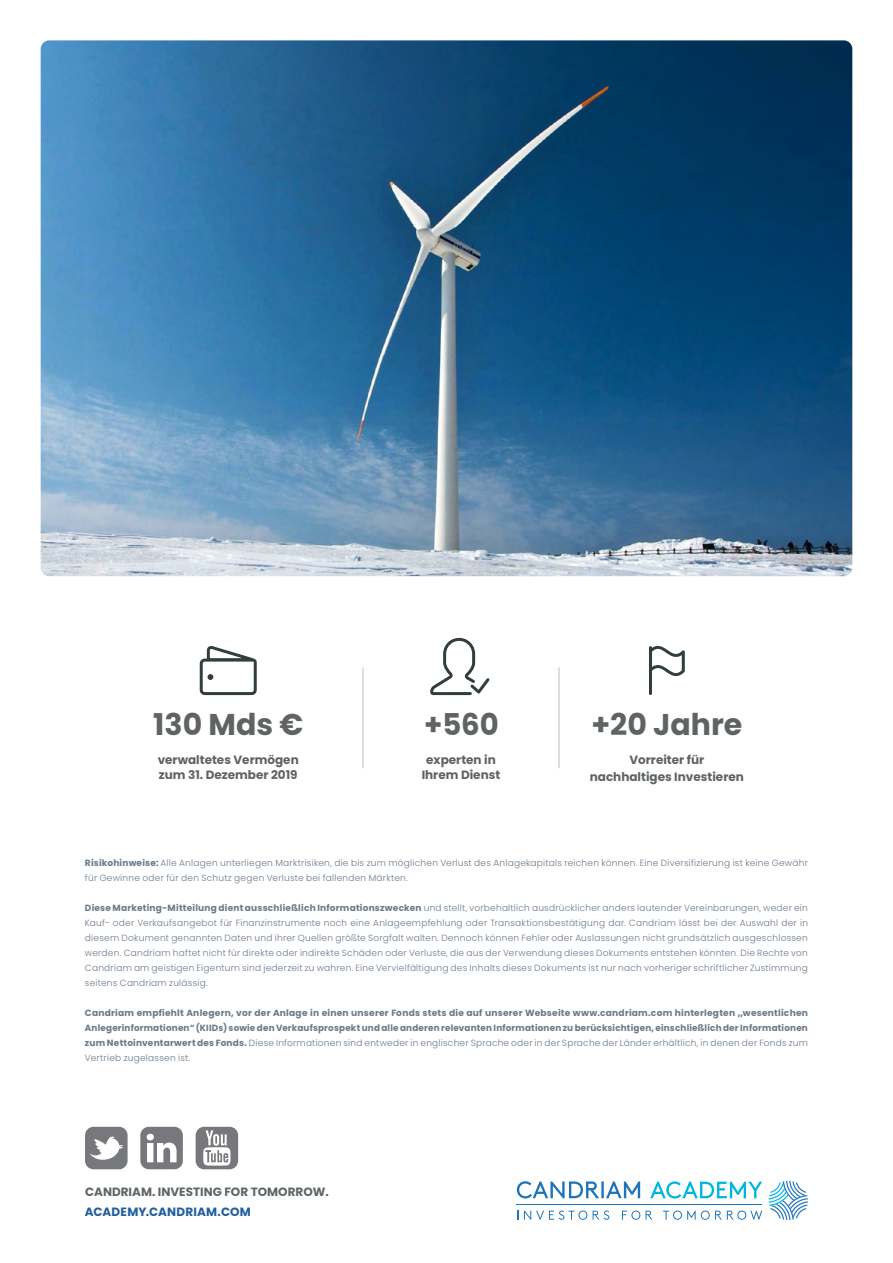
<style>
.page{position:relative;width:893px;height:1263px;background:#fff}
.page>*{position:absolute;margin:0;border:0;box-sizing:border-box;transform-origin:0 0}
.t1{font:700 30px "Poppins";color:#5f6364}
.t2{font:700 12px/15px "Poppins";color:#5f6364;text-align:center}
.t3{font:700 12px "Poppins";color:#5f6566}
.t4{font:700 12px "Poppins";letter-spacing:.01em;color:#215e9e}
.t5{font:300 9px/15px "Poppins";letter-spacing:.025em;color:#6a7a8a}
.t6{font:700 9px/15px "Poppins";letter-spacing:.02em;color:#6a7a8a;text-align:justify}
.s1{font-weight:700}
.s2{font-weight:300}
</style>
<div class="page">
<img style="left:41px;top:40px;width:811px;height:536px">
<div style="left:140px;top:1127px;width:43px;height:42px;background:#77787b;border-radius:9px"></div>
<svg style="left:147px;top:1134px;width:30px;height:28px"></svg>
<div style="left:196px;top:1127px;width:42px;height:42px;background:#77787b;border-radius:9px"></div>
<svg style="left:203px;top:1130px;width:27px;height:35px"></svg>
<div style="left:85px;top:1127px;width:43px;height:42px;background:#77787b;border-radius:9px"></div>
<svg style="left:89px;top:1136px;width:34px;height:24px"></svg>
<hr style="left:363px;top:667px;width:1px;height:101px;background:#bcbec0">
<hr style="left:559px;top:667px;width:1px;height:101px;background:#bcbec0">
<svg style="left:430px;top:638px;width:60px;height:57px"></svg>
<svg style="left:200px;top:646px;width:57px;height:49px"></svg>
<svg style="left:649px;top:645px;width:36px;height:50px"></svg>
<svg style="left:517px;top:1181px;width:123px;height:17px"></svg>
<hr style="left:517px;top:1204px;width:245px;height:1px;background:#1b74bb">
<svg style="left:769px;top:1181px;width:39px;height:39px"></svg>
<svg style="left:524px;top:1210px;width:63px;height:10px"></svg>
<svg style="left:593px;top:1210px;width:16px;height:10px"></svg>
<svg style="left:650px;top:1181px;width:112px;height:17px"></svg>
<svg style="left:622px;top:1210px;width:30px;height:10px"></svg>
<svg style="left:663px;top:1210px;width:99px;height:10px"></svg>
<h1 class="t1" style="left:153px;top:707px;width:152px">130 Mds €</h1>
<h2 class="t2" style="left:158px;top:753px;width:143px;text-align:left">verwaltetes Vermögen zum 31. Dezember 2019</h2>
<h1 class="t1" style="left:424px;top:707px;width:76px">+560</h1>
<h2 class="t2" style="left:422px;top:753px;width:80px">experten in<br>Ihrem Dienst</h2>
<h1 class="t1" style="left:591px;top:707px;width:153px">+20 Jahre</h1>
<h2 class="t2" style="left:590px;top:752px;width:156px;line-height:16.5px">Vorreiter für nachhaltiges Investieren</h2>
<p class="t5" style="left:85px;top:855px;width:724px"><span class="s1">Risikohinweise:</span> Alle Anlagen unterliegen Marktrisiken, die bis zum möglichen Verlust des Anlagekapitals reichen können. Eine Diversifizierung ist keine Gewähr für Gewinne oder für den Schutz gegen Verluste bei fallenden Märkten.</p>
<p class="t5" style="left:85px;top:900px;width:725px;text-align:justify"><span class="s1">Diese Marketing-Mitteilung dient ausschließlich Informationszwecken</span> und stellt, vorbehaltlich ausdrücklicher anders lautender Vereinbarungen, weder ein Kauf- oder Verkaufsangebot für Finanzinstrumente noch eine Anlageempfehlung oder Transaktionsbestätigung dar. Candriam lässt bei der Auswahl der in diesem Dokument genannten Daten und ihrer Quellen größte Sorgfalt walten. Dennoch können Fehler oder Auslassungen nicht grundsätzlich ausgeschlossen werden. Candriam haftet nicht für direkte oder indirekte Schäden oder Verluste, die aus der Verwendung dieses Dokuments entstehen könnten. Die Rechte von Candriam am geistigen Eigentum sind jederzeit zu wahren. Eine Vervielfältigung des Inhalts dieses Dokuments ist nur nach vorheriger schriftlicher Zustimmung seitens Candriam zulässig.</p>
<p class="t6" style="left:85px;top:1005px;width:724px">Candriam empfiehlt Anlegern, vor der Anlage in einen unserer Fonds stets die auf unserer Webseite www.candriam.com hinterlegten „wesentlichen Anlegerinformationen“ (KIIDs) sowie den Verkaufsprospekt und alle anderen relevanten Informationen zu berücksichtigen, einschließlich der Informationen zum Nettoinventarwert des Fonds. <span class="s2">Diese Informationen sind entweder in englischer Sprache oder in der Sprache der Länder erhältlich, in denen der Fonds zum Vertrieb zugelassen ist.</span></p>
<h2 class="t3" style="left:85px;top:1185px;width:245px">CANDRIAM. INVESTING FOR TOMORROW.</h2>
<h2 class="t4" style="left:85px;top:1205px;width:167px">ACADEMY.CANDRIAM.COM</h2>
</div>
